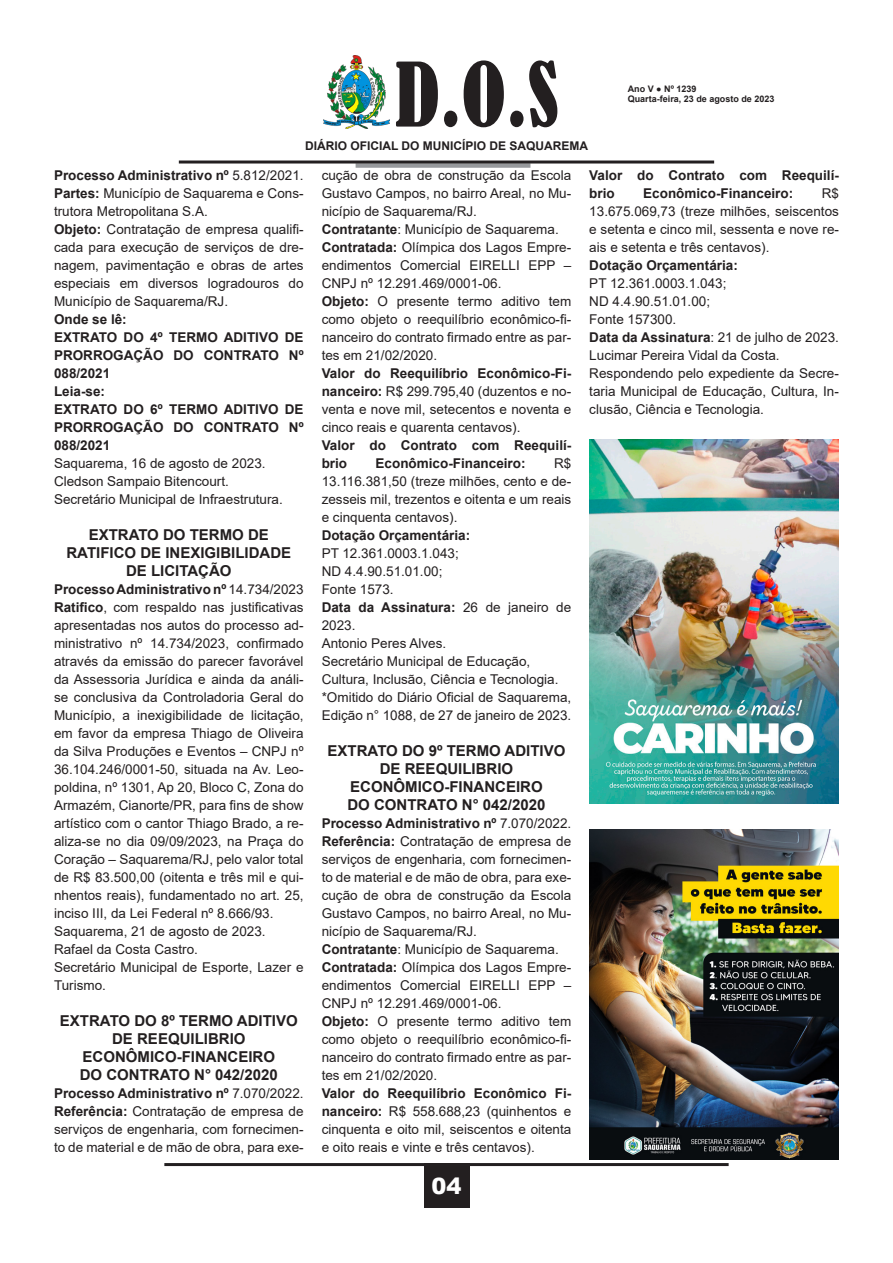
<style>
.page{position:relative;width:893px;height:1263px;background:#fff}
.page>*{position:absolute;margin:0;border:0;box-sizing:border-box;transform-origin:0 0}
.t1{font:condensed 82.5px "Bernard";color:#231f20}
.t2{font:900 22.5px "Arial";color:#fff}
.t3{font:700 15px/18px "Arial";color:#231f20;text-align:center}
.t4{font:13.5px/18px "Arial";color:#231f20;text-align:justify}
.t5{font:700 13.5px/18px "Arial";color:#231f20;text-align:justify}
.t6{font:700 12px "Arial";color:#231f20}
.t7{font:700 9px/10.8px "Arial";color:#231f20}
.s1{font-weight:400}
.s2{font-weight:700}
</style>
<div class="page">
<hr style="left:164px;top:1163px;width:565px;height:3px;background:#231f20">
<div style="left:424px;top:1163px;width:45px;height:45px;background:#231f20"></div>
<img style="left:324px;top:55px;width:65px;height:73px">
<div style="left:356px;top:163px;width:174px;height:5px;background:#97999c"></div>
<hr style="left:179px;top:161px;width:535px;height:3px;background:#231f20">
<img style="left:589px;top:439px;width:250px;height:364px">
<img style="left:589px;top:829px;width:250px;height:331px">
<h1 class="t1" style="left:395px;top:47px;width:165px">D.O.S</h1>
<p class="t6" style="left:305px;top:137px;width:285px">DIÁRIO OFICIAL DO MUNICÍPIO DE SAQUAREMA</p>
<p class="t7" style="left:628px;top:83px;width:148px">Ano V ● Nº 1239<br>Quarta-feira, 23 de agosto de 2023</p>
<p class="t5" style="left:54px;top:166px;width:251px">Processo Administrativo nº <span class="s1">5.812/2021.</span></p>
<p class="t4" style="left:54px;top:184px;width:251px"><span class="s2">Partes:</span> Município de Saquarema e Cons&shy;trutora Metropolitana S.A.</p>
<p class="t4" style="left:54px;top:220px;width:251px"><span class="s2">Objeto:</span> Contratação de empresa qualifi&shy;cada para execução de serviços de dre&shy;nagem, pavimentação e obras de artes especiais em diversos logradouros do Município de Saquarema/RJ.</p>
<p class="t5" style="left:54px;top:310px;width:74px">Onde se lê:</p>
<p class="t5" style="left:54px;top:328px;width:251px">EXTRATO DO 4º TERMO ADITIVO DE PRORROGAÇÃO DO CONTRATO Nº 088/2021</p>
<p class="t5" style="left:54px;top:382px;width:53px">Leia-se:</p>
<p class="t5" style="left:54px;top:400px;width:251px">EXTRATO DO 6º TERMO ADITIVO DE PRORROGAÇÃO DO CONTRATO Nº 088/2021</p>
<p class="t4" style="left:54px;top:454px;width:213px">Saquarema, 16 de agosto de 2023.</p>
<p class="t4" style="left:54px;top:472px;width:176px">Cledson Sampaio Bitencourt.</p>
<p class="t4" style="left:54px;top:490px;width:230px">Secretário Municipal de Infraestrutura.</p>
<p class="t3" style="left:89px;top:526px;width:182px">EXTRATO DO TERMO DE</p>
<p class="t3" style="left:66px;top:544px;width:226px">RATIFICO DE INEXIGIBILIDADE</p>
<p class="t3" style="left:126px;top:562px;width:107px">DE LICITAÇÃO</p>
<p class="t5" style="left:54px;top:580px;width:251px">Processo Administrativo nº <span class="s1">14.734/2023</span></p>
<p class="t4" style="left:54px;top:598px;width:251px"><span class="s2">Ratifico</span>, com respaldo nas justificativas apresentadas nos autos do processo ad&shy;ministrativo nº 14.734/2023, confirmado através da emissão do parecer favorável da Assessoria Jurídica e ainda da análi&shy;se conclusiva da Controladoria Geral do Município, a inexigibilidade de licitação, em favor da empresa Thiago de Oliveira da Silva Produções e Eventos – CNPJ nº 36.104.246/0001-50, situada na Av. Leo&shy;poldina, nº 1301, Ap 20, Bloco C, Zona do Armazém, Cianorte/PR, para fins de show artístico com o cantor Thiago Brado, a re&shy;aliza-se no dia 09/09/2023, na Praça do Coração – Saquarema/RJ, pelo valor total de R$ 83.500,00 (oitenta e três mil e qui&shy;nhentos reais), fundamentado no art. 25, inciso III, da Lei Federal nº 8.666/93.</p>
<p class="t4" style="left:54px;top:922px;width:213px">Saquarema, 21 de agosto de 2023.</p>
<p class="t4" style="left:54px;top:940px;width:146px">Rafael da Costa Castro.</p>
<p class="t4" style="left:54px;top:958px;width:251px">Secretário Municipal de Esporte, Lazer e<br>Turismo.</p>
<p class="t3" style="left:60px;top:1012px;width:239px">EXTRATO DO 8º TERMO ADITIVO<br>DE REEQUILIBRIO</p>
<p class="t3" style="left:83px;top:1048px;width:194px">ECONÔMICO-FINANCEIRO</p>
<p class="t3" style="left:80px;top:1066px;width:199px">DO CONTRATO N° 042/2020</p>
<p class="t5" style="left:54px;top:1084px;width:251px">Processo Administrativo nº <span class="s1">7.070/2022.</span></p>
<p class="t4" style="left:54px;top:1102px;width:251px"><span class="s2">Referência:</span> Contratação de empresa de serviços de engenharia, com fornecimen&shy;to de material e de mão de obra, para exe-</p>
<p class="t4" style="left:322px;top:166px;width:251px">cução de obra de construção da Escola Gustavo Campos, no bairro Areal, no Mu&shy;nicípio de Saquarema/RJ.</p>
<p class="t4" style="left:322px;top:220px;width:239px"><span class="s2">Contratante</span>: Município de Saquarema.</p>
<p class="t4" style="left:322px;top:238px;width:251px"><span class="s2">Contratada:</span> Olímpica dos Lagos Empre&shy;endimentos Comercial EIRELLI EPP – CNPJ nº 12.291.469/0001-06.</p>
<p class="t4" style="left:322px;top:292px;width:251px"><span class="s2">Objeto:</span> O presente termo aditivo tem como objeto o reequilíbrio econômico-fi&shy;nanceiro do contrato firmado entre as par&shy;tes em 21/02/2020.</p>
<p class="t4" style="left:322px;top:364px;width:251px"><span class="s2">Valor do Reequilíbrio Econômico-Fi&shy;nanceiro:</span> R$ 299.795,40 (duzentos e no&shy;venta e nove mil, setecentos e noventa e cinco reais e quarenta centavos).</p>
<p class="t5" style="left:322px;top:436px;width:251px">Valor do Contrato com Reequilí&shy;brio</p>
<p class="t4" style="left:322px;top:454px;width:251px;text-indent:232px">R$ 13.116.381,50 (treze milhões, cento e de&shy;zesseis mil, trezentos e oitenta e um reais e cinquenta centavos).</p>
<p class="t5" style="left:322px;top:526px;width:150px">Dotação Orçamentária:</p>
<p class="t4" style="left:322px;top:544px;width:139px">PT 12.361.0003.1.043;</p>
<p class="t4" style="left:322px;top:562px;width:122px">ND 4.4.90.51.01.00;</p>
<p class="t4" style="left:322px;top:580px;width:74px">Fonte 1573.</p>
<p class="t4" style="left:322px;top:598px;width:251px"><span class="s2">Data da Assinatura:</span> 26 de janeiro de<br>2023.</p>
<p class="t4" style="left:322px;top:634px;width:126px">Antonio Peres Alves.</p>
<p class="t4" style="left:322px;top:652px;width:210px">Secretário Municipal de Educação,</p>
<p class="t4" style="left:322px;top:670px;width:238px">Cultura, Inclusão, Ciência e Tecnologia.</p>
<p class="t4" style="left:322px;top:688px;width:251px">*Omitido do Diário Oficial de Saquarema,<br>Edição n° 1088, de 27 de janeiro de 2023.</p>
<p class="t3" style="left:328px;top:742px;width:239px">EXTRATO DO 9º TERMO ADITIVO<br>DE REEQUILIBRIO</p>
<p class="t3" style="left:350px;top:778px;width:194px">ECONÔMICO-FINANCEIRO</p>
<p class="t3" style="left:347px;top:796px;width:199px">DO CONTRATO N° 042/2020</p>
<p class="t5" style="left:322px;top:814px;width:251px">Processo Administrativo nº <span class="s1">7.070/2022.</span></p>
<p class="t4" style="left:322px;top:832px;width:251px"><span class="s2">Referência:</span> Contratação de empresa de serviços de engenharia, com fornecimen&shy;to de material e de mão de obra, para exe&shy;cução de obra de construção da Escola Gustavo Campos, no bairro Areal, no Mu&shy;nicípio de Saquarema/RJ.</p>
<p class="t4" style="left:322px;top:940px;width:239px"><span class="s2">Contratante</span>: Município de Saquarema.</p>
<p class="t4" style="left:322px;top:958px;width:251px"><span class="s2">Contratada:</span> Olímpica dos Lagos Empre&shy;endimentos Comercial EIRELLI EPP – CNPJ nº 12.291.469/0001-06.</p>
<p class="t4" style="left:322px;top:1012px;width:251px"><span class="s2">Objeto:</span> O presente termo aditivo tem como objeto o reequilíbrio econômico-fi&shy;nanceiro do contrato firmado entre as par&shy;tes em 21/02/2020.</p>
<p class="t4" style="left:322px;top:1084px;width:251px"><span class="s2">Valor do Reequilíbrio Econômico Fi&shy;nanceiro:</span> R$ 558.688,23 (quinhentos e cinquenta e oito mil, seiscentos e oitenta e oito reais e vinte e três centavos).</p>
<p class="t5" style="left:376px;top:454px;width:152px">Econômico-Financeiro:</p>
<h2 class="t2" style="left:431px;top:1170px;width:32px">04</h2>
<p class="t5" style="left:589px;top:166px;width:251px">Valor do Contrato com Reequilí&shy;brio</p>
<p class="t4" style="left:589px;top:184px;width:251px;text-indent:232px">R$ 13.675.069,73 (treze milhões, seiscentos e setenta e cinco mil, sessenta e nove re&shy;ais e setenta e três centavos).</p>
<p class="t5" style="left:589px;top:256px;width:150px">Dotação Orçamentária:</p>
<p class="t4" style="left:589px;top:274px;width:139px">PT 12.361.0003.1.043;</p>
<p class="t4" style="left:589px;top:292px;width:122px">ND 4.4.90.51.01.00;</p>
<p class="t4" style="left:589px;top:310px;width:89px">Fonte 157300.</p>
<p class="t4" style="left:589px;top:328px;width:251px"><span class="s2">Data da Assinatura</span>: 21 de julho de 2023.</p>
<p class="t4" style="left:589px;top:346px;width:192px">Lucimar Pereira Vidal da Costa.</p>
<p class="t4" style="left:589px;top:364px;width:251px">Respondendo pelo expediente da Secre&shy;taria Municipal de Educação, Cultura, In&shy;clusão, Ciência e Tecnologia.</p>
<p class="t5" style="left:643px;top:184px;width:152px">Econômico-Financeiro:</p>
</div>
